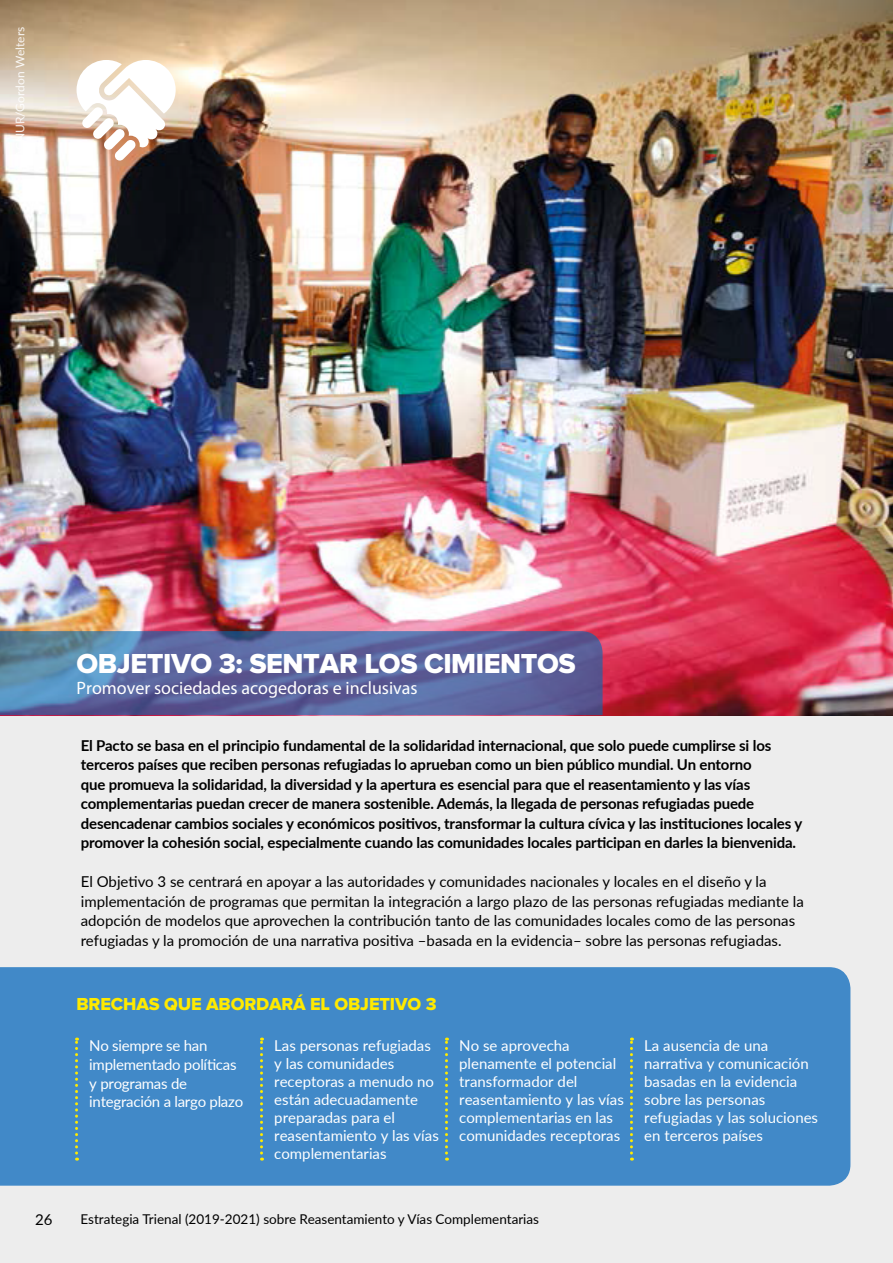
<style>
.page{position:relative;width:893px;height:1263px;background:#ededed}
.page>*{position:absolute;margin:0;border:0;box-sizing:border-box;transform-origin:0 0}
.t1{font:28.5px "Proxima Nova Extrabld";letter-spacing:-.015em;color:#fff}
.t2{font:500 18px "Proxima Nova";color:#fff}
.t3{font:18px "Proxima Nova Extrabld";letter-spacing:-.005em;color:#ffea00}
.t4{font:700 15px/19.5px "Lato";letter-spacing:-.01em;color:#000}
.t5{font:15px/18px "Lato";color:#fff}
.t6{font:15px/19.5px "Lato";color:#000}
.t7{font:13.5px "Lato";color:#000}
.t8{font:12px "Lato";color:#fff}
</style>
<div class="page">
<div style="left:0;top:967px;width:850px;height:219px;background:#4189c8"></div>
<img style="left:0;top:0;width:893px;height:715px">
<svg style="left:0;top:631px;width:603px;height:84px;background:#5a699f"></svg>
<svg style="left:75px;top:1037px;width:3px;height:123px"></svg>
<svg style="left:260px;top:1037px;width:3px;height:123px"></svg>
<svg style="left:445px;top:1037px;width:3px;height:123px"></svg>
<svg style="left:630px;top:1037px;width:3px;height:123px"></svg>
<svg style="left:77px;top:60px;width:99px;height:101px;background:#e5d9d1"></svg>
<p class="t8" style="left:12px;top:171px;width:146px;rotate:-90deg">© ACNUR/Gordon Welters</p>
<h1 class="t1" style="left:77px;top:647px;width:501px">OBJETIVO 3: SENTAR LOS CIMIENTOS</h1>
<p class="t2" style="left:77px;top:677px;width:343px">Promover sociedades acogedoras e inclusivas</p>
<p class="t4" style="left:81px;top:735px;width:723px">El Pacto se basa en el principio fundamental de la solidaridad internacional, que solo puede cumplirse si los terceros países que reciben personas refugiadas lo aprueban como un bien público mundial. Un entorno<br>que promueva la solidaridad, la diversidad y la apertura es esencial para que el reasentamiento y las vías complementarias puedan crecer de manera sostenible. Además, la llegada de personas refugiadas puede desencadenar cambios sociales y económicos positivos, transformar la cultura cívica y las instituciones locales y promover la cohesión social, especialmente cuando las comunidades locales participan en darles la bienvenida.</p>
<p class="t6" style="left:81px;top:872px;width:724px">El Objetivo 3 se centrará en apoyar a las autoridades y comunidades nacionales y locales en el diseño y la implementación de programas que permitan la integración a largo plazo de las personas refugiadas mediante la adopción de modelos que aprovechen la contribución tanto de las comunidades locales como de las personas refugiadas y la promoción de una narrativa positiva –basada en la evidencia– sobre las personas refugiadas.</p>
<p class="t3" style="left:77px;top:993px;width:361px">BRECHAS QUE ABORDARÁ EL OBJETIVO 3</p>
<p class="t5" style="left:89px;top:1036px;width:155px;line-height:18.8px">No siempre se han implementado políticas y programas de integración a largo plazo</p>
<p class="t5" style="left:274px;top:1036px;width:166px">Las personas refugiadas y las comunidades receptoras a menudo no están adecuadamente preparadas para el reasentamiento y las vías complementarias</p>
<p class="t5" style="left:459px;top:1036px;width:166px">No se aprovecha plenamente el potencial transformador del reasentamiento y las vías complementarias en las comunidades receptoras</p>
<p class="t5" style="left:644px;top:1036px;width:175px">La ausencia de una narrativa y comunicación basadas en la evidencia sobre las personas refugiadas y las soluciones en terceros países</p>
<p class="t6" style="left:35px;top:1209px;width:19px">26</p>
<p class="t7" style="left:81px;top:1209px;width:460px">Estrategia Trienal (2019-2021) sobre Reasentamiento y Vías Complementarias</p>
</div>
